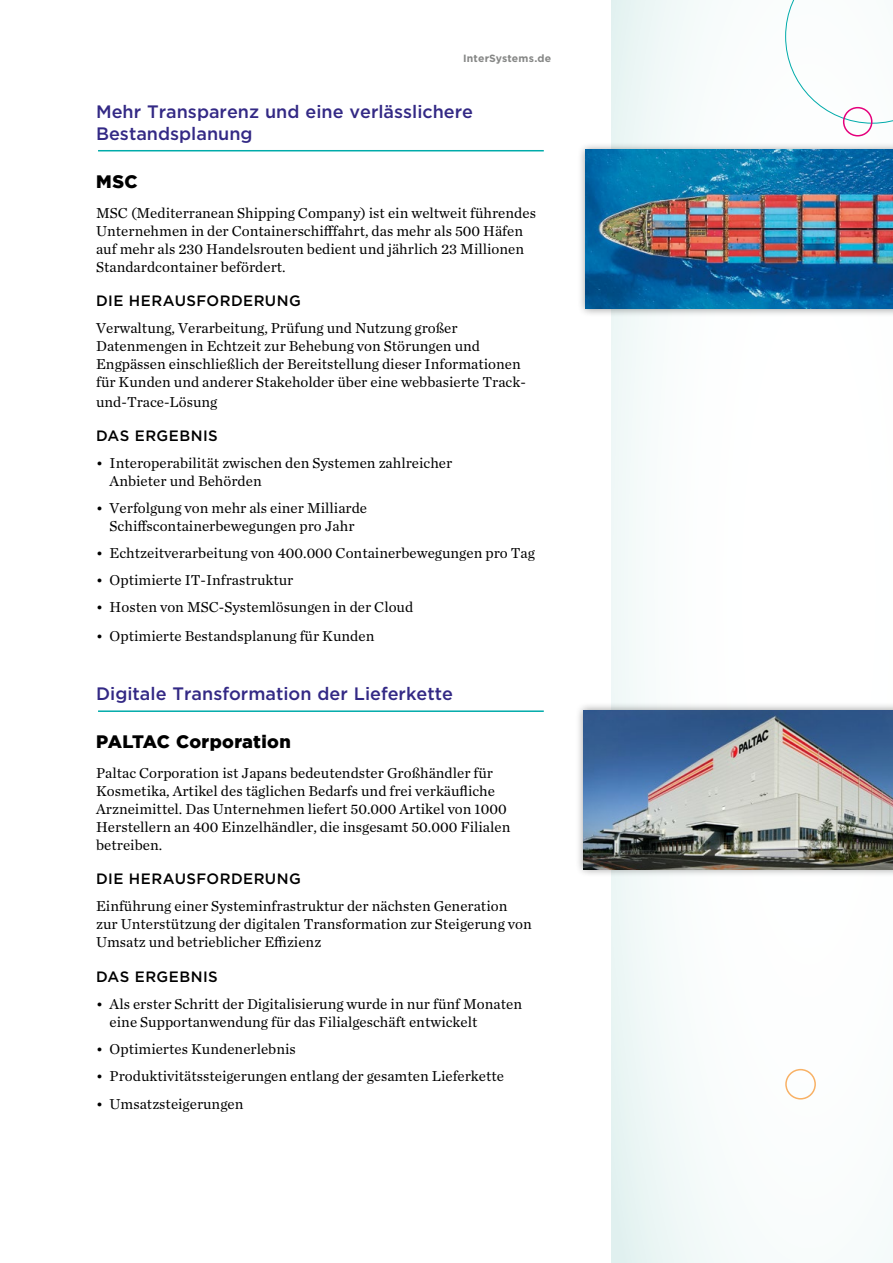
<style>
.page{position:relative;width:893px;height:1263px;background:#fff}
.page>*{position:absolute;margin:0;border:0;box-sizing:border-box;transform-origin:0 0}
.t1{font:500 18px/21.6px "Gotham";color:#332985}
.t2{font:900 18px "Gotham";letter-spacing:.02em;color:#000}
.t3{font:15px/18px "Chronicle Text G1";color:#000}
.t4{font:500 15px "Gotham";letter-spacing:.03em;color:#000}
.t5{font:700 10.5px "Gotham";letter-spacing:.015em;color:#868786}
.s1{font-size:14.25px}
</style>
<div class="page">
<div style="left:611px;top:0;width:282px;height:1263px;background:linear-gradient(to right,#f2f9f8,#fff)"></div>
<div style="left:785px;top:1069px;width:31px;height:30px;border:2px solid #f8b165;border-radius:50%"></div>
<svg style="left:785px;top:0;width:108px;height:124px"></svg>
<div style="left:843px;top:107px;width:29px;height:29px;border:2px solid #e5007c;border-radius:50%"></div>
<div style="left:577px;top:141px;width:316px;height:177px;background:#000;opacity:.4"></div>
<img style="left:585px;top:150px;width:308px;height:159px">
<div style="left:575px;top:702px;width:318px;height:176px;background:#000;opacity:.4"></div>
<img style="left:584px;top:710px;width:309px;height:159px">
<hr style="left:98px;top:150px;width:446px;height:1px;background:#00abaa">
<hr style="left:98px;top:710px;width:446px;height:2px;background:#00abaa">
<p class="t5" style="left:463px;top:52px;width:89px">InterSystems.de</p>
<p class="t1" style="left:96px;top:101px;width:379px">Mehr Transparenz und eine verlässlichere<br>Bestandsplanung</p>
<p class="t2" style="left:96px;top:171px;width:43px">MSC</p>
<p class="t3" style="left:96px;top:203px;width:441px">MSC (Mediterranean Shipping Company) ist ein weltweit führendes Unternehmen in der Containerschifffahrt, das mehr als 500 Häfen auf mehr als 230 Handelsrouten bedient und jährlich 23 Millionen Standardcontainer befördert.</p>
<p class="t4" style="left:96px;top:291px;width:206px">DIE HERAUSFORDERUNG</p>
<p class="t3" style="left:96px;top:318px;width:431px">Verwaltung, Verarbeitung, Prüfung und Nutzung großer Datenmengen in Echtzeit zur Behebung von Störungen und Engpässen einschließlich der Bereitstellung dieser Informationen für Kunden und anderer Stakeholder über eine webbasierte Track-</p>
<p class="t3" style="left:96px;top:392px;width:123px">und-Trace-Lösung</p>
<p class="t4" style="left:96px;top:426px;width:123px">DAS ERGEBNIS</p>
<p class="t3" style="left:110px;top:453px;width:344px;text-indent:-14px"><span class="s1">•</span> Interoperabilität zwischen den Systemen zahlreicher<br>Anbieter und Behörden</p>
<p class="t3" style="left:96px;top:498px;width:273px;text-align:center"><span class="s1">•</span> Verfolgung von mehr als einer Milliarde<br>Schiffscontainerbewegungen pro Jahr</p>
<p class="t3" style="left:96px;top:543px;width:440px"><span class="s1">•</span> Echtzeitverarbeitung von 400.000 Containerbewegungen pro Tag</p>
<p class="t3" style="left:96px;top:570px;width:199px"><span class="s1">•</span> Optimierte IT-Infrastruktur</p>
<p class="t3" style="left:96px;top:597px;width:319px"><span class="s1">•</span> Hosten von MSC-Systemlösungen in der Cloud</p>
<p class="t3" style="left:96px;top:626px;width:280px"><span class="s1">•</span> Optimierte Bestandsplanung für Kunden</p>
<p class="t1" style="left:96px;top:682px;width:358px">Digitale Transformation der Lieferkette</p>
<p class="t2" style="left:96px;top:731px;width:196px">PALTAC Corporation</p>
<p class="t3" style="left:96px;top:763px;width:416px">Paltac Corporation ist Japans bedeutendster Großhändler für Kosmetika, Artikel des täglichen Bedarfs und frei verkäufliche Arzneimittel. Das Unternehmen liefert 50.000 Artikel von 1000<br>Herstellern an 400 Einzelhändler, die insgesamt 50.000 Filialen betreiben.</p>
<p class="t4" style="left:96px;top:869px;width:206px">DIE HERAUSFORDERUNG</p>
<p class="t3" style="left:96px;top:896px;width:437px">Einführung einer Systeminfrastruktur der nächsten Generation zur Unterstützung der digitalen Transformation zur Steigerung von<br>Umsatz und betrieblicher Effizienz</p>
<p class="t4" style="left:96px;top:966px;width:123px">DAS ERGEBNIS</p>
<p class="t3" style="left:110px;top:994px;width:414px;text-indent:-14px"><span class="s1">•</span> Als erster Schritt der Digitalisierung wurde in nur fünf Monaten eine Supportanwendung für das Filialgeschäft entwickelt</p>
<p class="t3" style="left:96px;top:1039px;width:201px"><span class="s1">•</span> Optimiertes Kundenerlebnis</p>
<p class="t3" style="left:96px;top:1066px;width:409px"><span class="s1">•</span> Produktivitätssteigerungen entlang der gesamten Lieferkette</p>
<p class="t3" style="left:96px;top:1094px;width:149px"><span class="s1">•</span> Umsatzsteigerungen</p>
</div>
